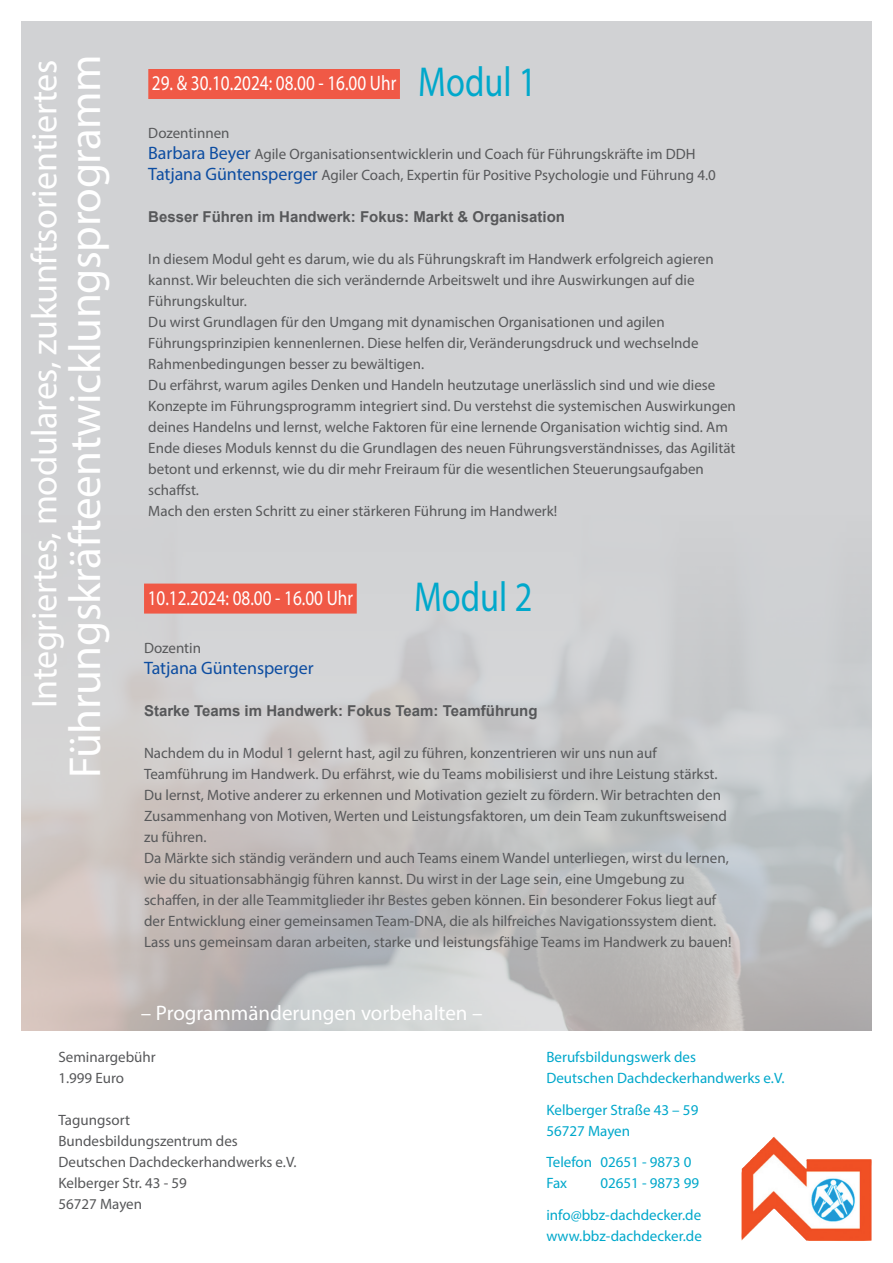
<style>
.page{position:relative;width:893px;height:1263px;background:#fff}
.page>*{position:absolute;margin:0;border:0;box-sizing:border-box;transform-origin:0 0}
.Headline_dick_weiß{font:45px "Myriad Pro";letter-spacing:-.01em;color:#fff}
.Headline_türkis{font:42px "Myriad Pro";color:#00a8cb;scale:.82 1}
.Headline_dünn_weiß{font:36px "Myriad Pro";letter-spacing:-.01em;color:#fff}
.Headline_türkis-2{font:21px "Myriad Pro";color:#fff;scale:.82 1}
.Headline_türkis-3{font:21px "Myriad Pro";color:#fff}
.Dozent{font:18px "Myriad Pro";letter-spacing:-.005em;color:#0d4da1}
.Fliesstext_mit_Nummerierung{font:15px/21px "Myriad Pro";color:#57585a}
.t1{font:15px/21px "Myriad Pro";color:#00a8cb}
.Dozent-2{font:15px "Myriad Pro";color:#57585a}
.Fliesstext{font:15px "Myriad Pro";color:#57585a}
.Zwischenheadline{font:700 15px "Arial";color:#57585a}
.Zwischenheadline-2{font:15px "Myriad Pro";color:#57585a}
.s1{font-size:42px;color:#00a8cb}
.s2{font-size:18px;color:#0d4da1}
</style>
<div class="page">
<div style="left:21px;top:21px;width:851px;height:1010px;background:#d1d2d4"></div>
<img style="left:21px;top:583px;width:851px;height:448px">
<img style="left:741px;top:1137px;width:131px;height:104px">
<div style="left:148px;top:69px;width:252px;height:30px;background:#f05946"></div>
<div style="left:144px;top:584px;width:213px;height:30px;background:#f05946"></div>
<p class="Headline_dünn_weiß" style="left:22px;top:708px;width:650px;rotate:-90deg">Integriertes, modulares, zukunftsorientiertes</p>
<p class="Headline_dick_weiß" style="left:57px;top:778px;width:725px;rotate:-90deg">Führungskräfteentwicklungsprogramm</p>
<p class="Headline_türkis-2" style="left:152px;top:70px;width:471px">29. &amp; 30.10.2024: 08.00 - 16.00 Uhr <span class="s1">Modul 1</span></p>
<p class="Zwischenheadline-2" style="left:148px;top:124px;width:83px">Dozentinnen</p>
<p class="Dozent-2" style="left:148px;top:145px;width:549px"><span class="s2">Barbara Beyer</span> Agile Organisationsentwicklerin und Coach für Führungskräfte im DDH</p>
<p class="Dozent-2" style="left:148px;top:166px;width:569px"><span class="s2">Tatjana Güntensperger</span> Agiler Coach, Expertin für Positive Psychologie und Führung 4.0</p>
<p class="Zwischenheadline" style="left:148px;top:206px;width:418px">Besser Führen im Handwerk: Fokus: Markt &amp; Organisation</p>
<p class="Fliesstext_mit_Nummerierung" style="left:148px;top:248px;width:567px">In diesem Modul geht es darum, wie du als Führungskraft im Handwerk erfolgreich agieren kannst. Wir beleuchten die sich verändernde Arbeitswelt und ihre Auswirkungen auf die<br>Führungskultur.</p>
<p class="Fliesstext_mit_Nummerierung" style="left:148px;top:311px;width:552px">Du wirst Grundlagen für den Umgang mit dynamischen Organisationen und agilen<br>Führungsprinzipien kennenlernen. Diese helfen dir, Veränderungsdruck und wechselnde<br>Rahmenbedingungen besser zu bewältigen.</p>
<p class="Fliesstext_mit_Nummerierung" style="left:148px;top:374px;width:589px">Du erfährst, warum agiles Denken und Handeln heutzutage unerlässlich sind und wie diese Konzepte im Führungsprogramm integriert sind. Du verstehst die systemischen Auswirkungen deines Handelns und lernst, welche Faktoren für eine lernende Organisation wichtig sind. Am Ende dieses Moduls kennst du die Grundlagen des neuen Führungsverständnisses, das Agilität betont und erkennst, wie du dir mehr Freiraum für die wesentlichen Steuerungsaufgaben schaffst.</p>
<p class="Fliesstext_mit_Nummerierung" style="left:148px;top:500px;width:410px">Mach den ersten Schritt zu einer stärkeren Führung im Handwerk!</p>
<p class="Headline_türkis-2" style="left:148px;top:585px;width:252px">10.12.2024: 08.00 - 16.00 Uhr</p>
<p class="Headline_türkis" style="left:414px;top:571px;width:146px">Modul 2</p>
<p class="Zwischenheadline-2" style="left:144px;top:638px;width:59px">Dozentin</p>
<p class="Dozent" style="left:144px;top:656px;width:171px">Tatjana Güntensperger</p>
<p class="Zwischenheadline" style="left:144px;top:700px;width:395px">Starke Teams im Handwerk: Fokus Team: Teamführung</p>
<p class="Fliesstext_mit_Nummerierung" style="left:144px;top:742px;width:584px">Nachdem du in Modul 1 gelernt hast, agil zu führen, konzentrieren wir uns nun auf Teamführung im Handwerk. Du erfährst, wie du Teams mobilisierst und ihre Leistung stärkst.<br>Du lernst, Motive anderer zu erkennen und Motivation gezielt zu fördern. Wir betrachten den Zusammenhang von Motiven, Werten und Leistungsfaktoren, um dein Team zukunftsweisend zu führen.</p>
<p class="Fliesstext_mit_Nummerierung" style="left:144px;top:847px;width:589px">Da Märkte sich ständig verändern und auch Teams einem Wandel unterliegen, wirst du lernen, wie du situationsabhängig führen kannst. Du wirst in der Lage sein, eine Umgebung zu schaffen, in der alle Teammitglieder ihr Bestes geben können. Ein besonderer Fokus liegt auf der Entwicklung einer gemeinsamen Team-DNA, die als hilfreiches Navigationssystem dient.<br>Lass uns gemeinsam daran arbeiten, starke und leistungsfähige Teams im Handwerk zu bauen!</p>
<p class="Headline_türkis-3" style="left:141px;top:1000px;width:343px">– Programmänderungen vorbehalten –</p>
<p class="Zwischenheadline-2" style="left:58px;top:1048px;width:99px">Seminargebühr</p>
<p class="Fliesstext" style="left:58px;top:1069px;width:67px">1.999 Euro</p>
<p class="Zwischenheadline-2" style="left:58px;top:1111px;width:73px">Tagungsort</p>
<p class="Fliesstext" style="left:58px;top:1132px;width:181px">Bundesbildungszentrum des</p>
<p class="Fliesstext" style="left:58px;top:1153px;width:240px">Deutschen Dachdeckerhandwerks e.V.</p>
<p class="Fliesstext" style="left:58px;top:1174px;width:130px">Kelberger Str. 43 - 59</p>
<p class="Fliesstext" style="left:58px;top:1195px;width:85px">56727 Mayen</p>
<p class="t1" style="left:546px;top:1046px;width:240px">Berufsbildungswerk des<br>Deutschen Dachdeckerhandwerks e.V.</p>
<p class="t1" style="left:546px;top:1099px;width:153px">Kelberger Straße 43 – 59<br>56727 Mayen</p>
<p class="t1" style="left:546px;top:1151px;width:147px">Telefon 02651 - 9873 0<br>Fax</p>
<p class="t1" style="left:600px;top:1172px;width:100px">02651 - 9873 99</p>
<p class="t1" style="left:546px;top:1204px;width:157px">info@bbz-dachdecker.de www.bbz-dachdecker.de</p>
</div>
